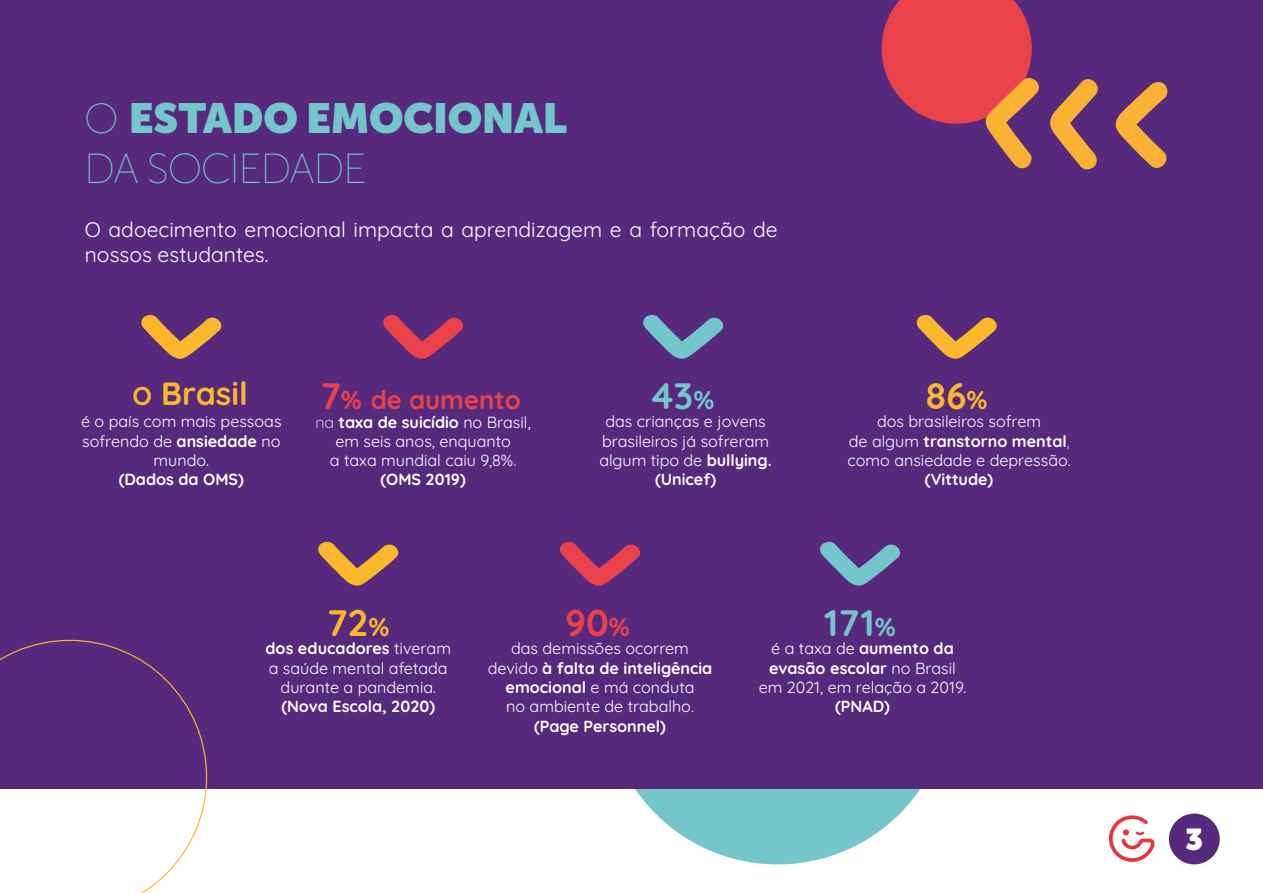
<style>
.page{position:relative;width:1263px;height:893px;background:#fff}
.page>*{position:absolute;margin:0;border:0;box-sizing:border-box;transform-origin:0 0}
.t1{font:900 42px/50.4px "Museo Sans Display";color:#74c6ca}
.t2{font:300 37.05px "Quicksand";color:#74c6ca}
.t3{font:300 37.05px "Quicksand";color:#fab82d}
.t4{font:300 37.05px "Quicksand";color:#e9424b}
.t5{font:300 32.25px "Quicksand";color:#fab82d}
.t6{font:900 30px "Museo Sans Display";color:#fff}
.t7{font:300 25.8px "Quicksand";color:#e9424b}
.t8{font:300 21px/25.2px "Quicksand";color:#fff}
.t9{font:300 16.05px/19.4px "Quicksand";color:#fff;text-align:center}
.s1{font-weight:300}
.s2{font-size:25.8px}
.s3{font-size:37.05px}
</style>
<div class="page">
<div style="left:1169px;top:814px;width:51px;height:50px;background:#56297c;border-radius:50%"></div>
<svg style="left:1108px;top:815px;width:47px;height:47px"></svg>
<div style="left:605px;top:520px;width:345px;height:344px;background:#74c6ca;border-radius:50%"></div>
<div style="left:0;top:0;width:1263px;height:788px;background:#56297c"></div>
<svg style="left:141px;top:315px;width:81px;height:44px"></svg>
<svg style="left:318px;top:541px;width:81px;height:45px"></svg>
<svg style="left:383px;top:315px;width:81px;height:44px"></svg>
<svg style="left:560px;top:541px;width:80px;height:45px"></svg>
<svg style="left:643px;top:315px;width:81px;height:44px"></svg>
<svg style="left:820px;top:541px;width:80px;height:45px"></svg>
<svg style="left:916px;top:315px;width:81px;height:44px"></svg>
<svg style="left:0;top:640px;width:207px;height:253px"></svg>
<svg style="left:1115px;top:82px;width:53px;height:86px"></svg>
<svg style="left:882px;top:0;width:216px;height:170px"></svg>
<h1 class="t1" style="left:85px;top:93px;width:484px"><span class="s1">O</span> ESTADO EMOCIONAL<br><span class="s1">DA SOCIEDADE</span></h1>
<h3 class="t8" style="left:85px;top:215px;width:694px">O adoecimento emocional impacta a aprendizagem e a formação de nossos estudantes.</h3>
<h3 class="t5" style="left:132px;top:368px;width:117px"><span class="s2">O</span> Brasil</h3>
<p class="t9" style="left:81px;top:410px;width:202px">é o país com mais pessoas sofrendo de ansiedade no mundo.<br>(Dados da OMS)</p>
<h3 class="t7" style="left:320px;top:380px;width:202px"><span class="s3">7</span>% de aumento</h3>
<p class="t9" style="left:315px;top:410px;width:217px">na taxa de suicídio no Brasil, em seis anos, enquanto<br>a taxa mundial caiu 9,8%. (OMS 2019)</p>
<h2 class="t2" style="left:652px;top:367px;width:64px">43<span class="s2">%</span></h2>
<p class="t9" style="left:599px;top:410px;width:174px">das crianças e jovens brasileiros já sofreram algum tipo de bullying. (Unicef)</p>
<h2 class="t3" style="left:926px;top:367px;width:63px">86<span class="s2">%</span></h2>
<p class="t9" style="left:847px;top:410px;width:225px">dos brasileiros sofrem<br>de algum transtorno mental, como ansiedade e depressão. (Vittude)</p>
<h2 class="t3" style="left:327px;top:594px;width:64px">72<span class="s2">%</span></h2>
<h2 class="t4" style="left:565px;top:594px;width:66px">90<span class="s2">%</span></h2>
<h2 class="t2" style="left:824px;top:594px;width:73px">171<span class="s2">%</span></h2>
<p class="t9" style="left:265px;top:637px;width:187px">dos educadores tiveram a saúde mental afetada durante a pandemia. (Nova Escola, 2020)</p>
<p class="t9" style="left:488px;top:637px;width:226px">das demissões ocorrem devido à falta de inteligência emocional e má conduta<br>no ambiente de trabalho. (Page Personnel)</p>
<p class="t9" style="left:759px;top:637px;width:209px">é a taxa de aumento da evasão escolar no Brasil em 2021, em relação a 2019. (PNAD)</p>
<h3 class="t6" style="left:1185px;top:822px;width:19px">3</h3>
</div>
